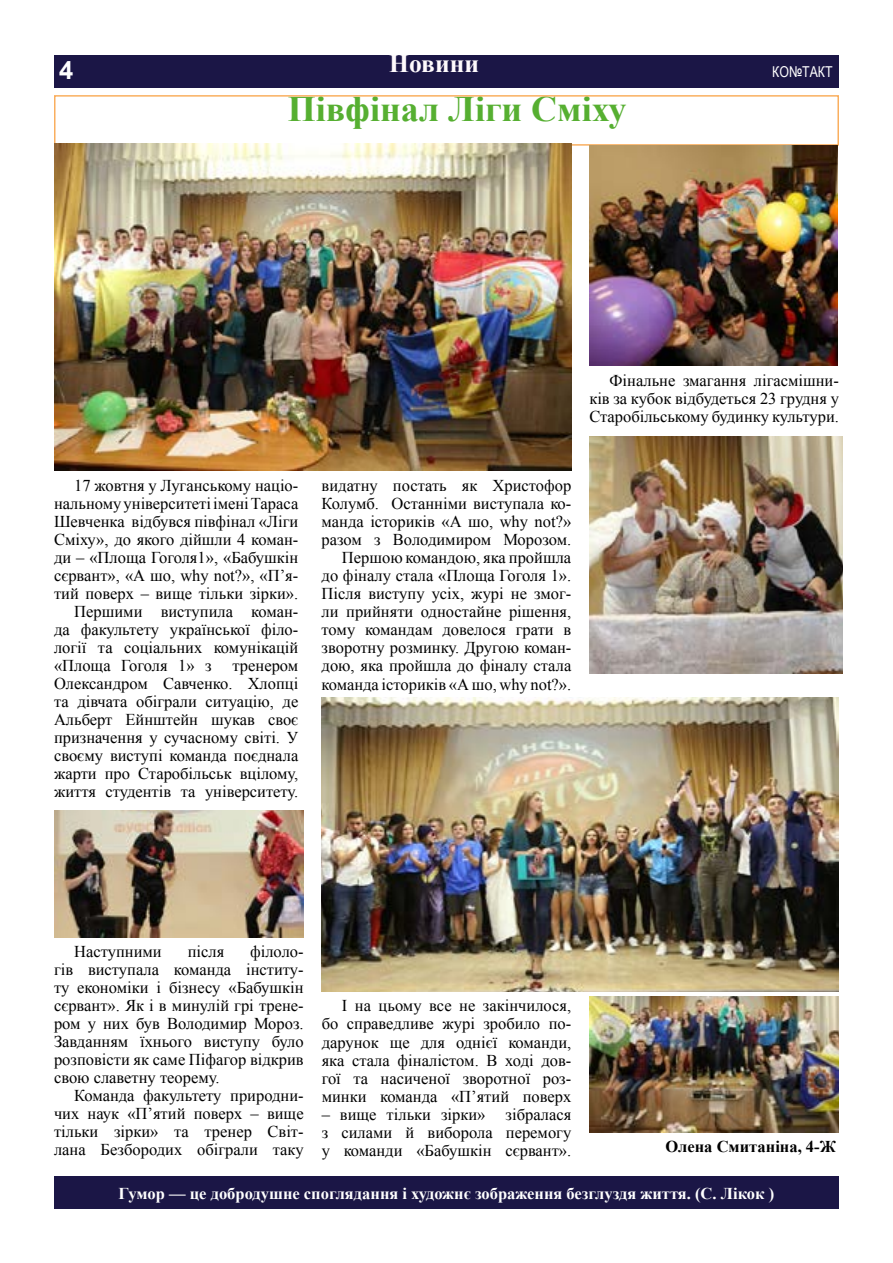
<style>
.page{position:relative;width:893px;height:1263px;background:#fff}
.page>*{position:absolute;margin:0;border:0;box-sizing:border-box;transform-origin:0 0}
.t1{font:700 36px "Times New Roman";color:#56af31}
.t2{font:700 25.5px "Times New Roman";color:#fefafc}
.t3{font:700 25.5px "Arial";color:#fff}
.t4{font:16.5px/18px "Times New Roman";color:#000;text-align:justify}
.t5{font:700 16.5px "Times New Roman";color:#fff}
.t6{font:700 16.5px "Times New Roman";color:#000}
.t7{font:15px "Arial Narrow";color:#fff}
</style>
<div class="page">
<div style="left:54px;top:55px;width:785px;height:32px;background:#1b1646"></div>
<div style="left:54px;top:1177px;width:785px;height:32px;background:#1b1646"></div>
<div style="left:54px;top:95px;width:785px;height:51px;border:2px solid #faaf5f"></div>
<img style="left:54px;top:144px;width:517px;height:327px">
<img style="left:54px;top:810px;width:250px;height:127px">
<img style="left:322px;top:697px;width:517px;height:294px">
<img style="left:589px;top:146px;width:248px;height:220px">
<img style="left:589px;top:436px;width:254px;height:237px">
<img style="left:589px;top:997px;width:250px;height:135px">
<h2 class="t3" style="left:59px;top:53px;width:16px">4</h2>
<h2 class="t2" style="left:389px;top:46px;width:91px">Новини</h2>
<h1 class="t1" style="left:288px;top:84px;width:340px">Півфінал Ліги Сміху</h1>
<p class="t7" style="left:772px;top:60px;width:62px">КО№ТАКТ</p>
<p class="t4" style="left:74px;top:476px;width:226px">17 жовтня у Луганському націо-</p>
<p class="t4" style="left:54px;top:494px;width:246px">нальному університеті імені Тараса</p>
<p class="t4" style="left:54px;top:512px;width:246px">Шевченка відбувся півфінал «Ліги</p>
<p class="t4" style="left:54px;top:530px;width:246px">Сміху», до якого дійшли 4 коман-</p>
<p class="t4" style="left:54px;top:548px;width:246px">ди – «Площа Гоголя1», «Бабушкін</p>
<p class="t4" style="left:54px;top:566px;width:246px">сєрвант», «А шо, why not?», «П’я-</p>
<p class="t4" style="left:54px;top:584px;width:246px">тий поверх – вище тільки зірки».</p>
<p class="t4" style="left:74px;top:602px;width:226px">Першими виступила коман-</p>
<p class="t4" style="left:54px;top:620px;width:246px">да факультету української філо-</p>
<p class="t4" style="left:54px;top:638px;width:246px">логії та соціальних комунікацій</p>
<p class="t4" style="left:54px;top:656px;width:159px">«Площа Гоголя 1» з</p>
<p class="t4" style="left:54px;top:656px;width:246px;text-indent:179px">тренером Олександром Савченко. Хлопці та дівчата обіграли ситуацію, де Альберт Ейнштейн шукав своє призначення у сучасному світі. У своєму виступі команда поєднала жарти про Старобільськ вцілому, життя студентів та університету.</p>
<p class="t4" style="left:589px;top:371px;width:251px;text-indent:20px">Фінальне змагання лігасмішни&shy;ків за кубок відбудеться 23 грудня у Старобільському будинку культури.</p>
<p class="t4" style="left:322px;top:476px;width:251px;text-align:right">видатну постать як Христофор<br>Колумб. Останніми виступала ко&shy;манда істориків «А шо, why not?» разом з Володимиром Морозом.<br>Першою командою, яка пройшла до фіналу стала «Площа Гоголя 1».<br>Після виступу усіх, журі не змог&shy;ли прийняти одностайне рішення, тому командам довелося грати в зворотну розминку. Другою коман&shy;дою, яка пройшла до фіналу стала</p>
<p class="t4" style="left:322px;top:676px;width:251px">команда істориків «А шо, why not?».</p>
<p class="t4" style="left:54px;top:942px;width:251px;text-indent:196px">філоло&shy;гів виступала команда інститу&shy;ту економіки і бізнесу «Бабушкін сєрвант». Як і в минулій грі трене&shy;ром у них був Володимир Мороз.<br>Завданням їхнього виступу було розповісти як саме Піфагор відкрив свою славетну теорему.</p>
<p class="t4" style="left:54px;top:1086px;width:251px;text-indent:20px">Команда факультету природни&shy;чих наук «П’ятий поверх – вище тільки зірки» та тренер Світ&shy;лана Безбородих обіграли таку</p>
<p class="t4" style="left:74px;top:942px;width:89px">Наступними</p>
<p class="t4" style="left:188px;top:942px;width:38px">після</p>
<p class="t4" style="left:322px;top:997px;width:251px;text-indent:20px">І на цьому все не закінчилося, бо справедливе журі зробило по&shy;дарунок ще для однієї команди, яка стала фіналістом. В ході дов&shy;гої та насиченої зворотної роз&shy;минки команда «П’ятий поверх</p>
<p class="t4" style="left:322px;top:1105px;width:251px">– вище тільки зірки» зібралася з силами й виборола перемогу у команди «Бабушкін сєрвант».</p>
<p class="t6" style="left:665px;top:1135px;width:172px">Олена Смитаніна, 4-Ж</p>
<p class="t5" style="left:119px;top:1181px;width:657px">Гумор — це добродушне споглядання і художнє зображення безглуздя життя. (С. Лікок )</p>
</div>
